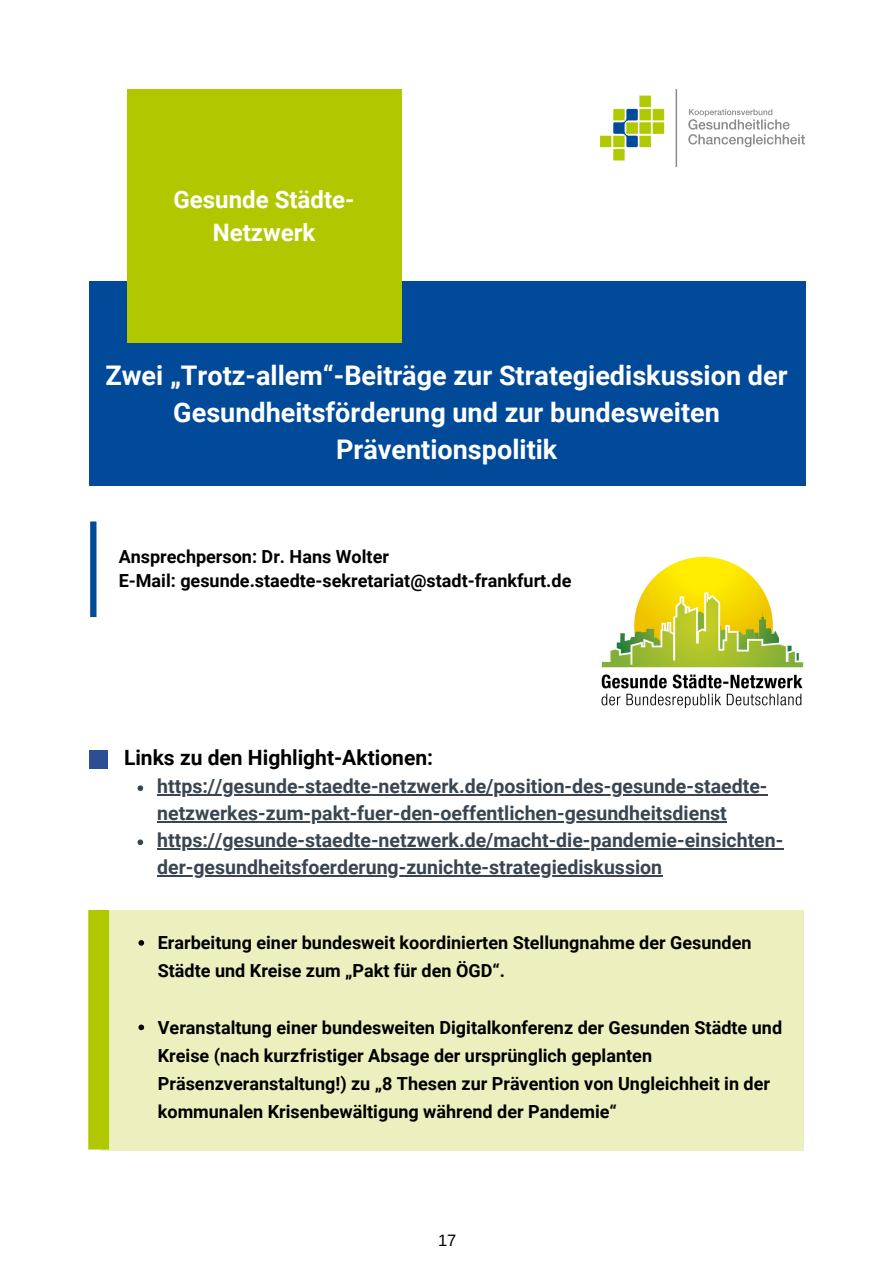
<style>
.page{position:relative;width:894px;height:1264px;background:#fff}
.page>*{position:absolute;margin:0;border:0;box-sizing:border-box;transform-origin:0 0}
.t1{font:700 27px/37.2px "Roboto";color:#fff;text-align:center}
.t2{font:700 24px/32.7px "Roboto";color:#fff;text-align:center}
.t3{font:700 21px "Roboto";color:#000}
.t4{font:700 19.5px/27px "Roboto";color:#394550}
.t5{font:700 18px/28.2px "Roboto";color:#000}
.t6{font:16.5px "Arimo";color:#000}
</style>
<div class="page">
<div style="left:89px;top:281px;width:716px;height:204px;background:#004a99"></div>
<div style="left:127px;top:89px;width:274px;height:254px;background:#b1c800"></div>
<img style="left:600px;top:89px;width:204px;height:77px">
<svg style="left:90px;top:521px;width:6px;height:96px"></svg>
<div style="left:101px;top:910px;width:703px;height:239px;background:#ebf0be"></div>
<div style="left:88px;top:910px;width:21px;height:239px;background:#b1c800"></div>
<img style="left:601px;top:557px;width:203px;height:151px">
<svg style="left:138px;top:940px;width:6px;height:5px"></svg>
<svg style="left:138px;top:1024px;width:6px;height:6px"></svg>
<div style="left:89px;top:750px;width:18px;height:18px;background:#2c4f93"></div>
<svg style="left:137px;top:785px;width:6px;height:6px"></svg>
<hr style="left:157px;top:794px;width:610px;height:1px;background:#394550">
<hr style="left:157px;top:821px;width:569px;height:1px;background:#394550">
<svg style="left:137px;top:839px;width:6px;height:6px"></svg>
<hr style="left:157px;top:848px;width:626px;height:1px;background:#394550">
<hr style="left:157px;top:875px;width:505px;height:1px;background:#394550">
<p class="t2" style="left:173px;top:184px;width:182px">Gesunde Städte-<br>Netzwerk</p>
<p class="t1" style="left:105px;top:357px;width:683px">Zwei „Trotz-allem“-Beiträge zur Strategiediskussion der<br>Gesundheitsförderung und zur bundesweiten<br>Präventionspolitik</p>
<p class="t5" style="left:119px;top:542px;width:272px">Ansprechperson: Dr. Hans Wolter</p>
<p class="t5" style="left:119px;top:567px;width:454px">E-Mail: gesunde.staedte-sekretariat@stadt-frankfurt.de</p>
<p class="t3" style="left:124px;top:745px;width:310px">Links zu den Highlight-Aktionen:</p>
<p class="t4" style="left:157px;top:773px;width:611px">https://gesunde-staedte-netzwerk.de/position-des-gesunde-staedte&shy;netzwerkes-zum-pakt-fuer-den-oeffentlichen-gesundheitsdienst</p>
<p class="t4" style="left:157px;top:827px;width:627px">https://gesunde-staedte-netzwerk.de/macht-die-pandemie-einsichten&shy;der-gesundheitsfoerderung-zunichte-strategiediskussion</p>
<p class="t5" style="left:158px;top:928px;width:595px">Erarbeitung einer bundesweit koordinierten Stellungnahme der Gesunden<br>Städte und Kreise zum „Pakt für den ÖGD“.</p>
<p class="t5" style="left:158px;top:1013px;width:625px">Veranstaltung einer bundesweiten Digitalkonferenz der Gesunden Städte und Kreise (nach kurzfristiger Absage der ursprünglich geplanten Präsenzveranstaltung!) zu „8 Thesen zur Prävention von Ungleichheit in der kommunalen Krisenbewältigung während der Pandemie“</p>
<p class="t6" style="left:438px;top:1231px;width:20px">17</p>
</div>
